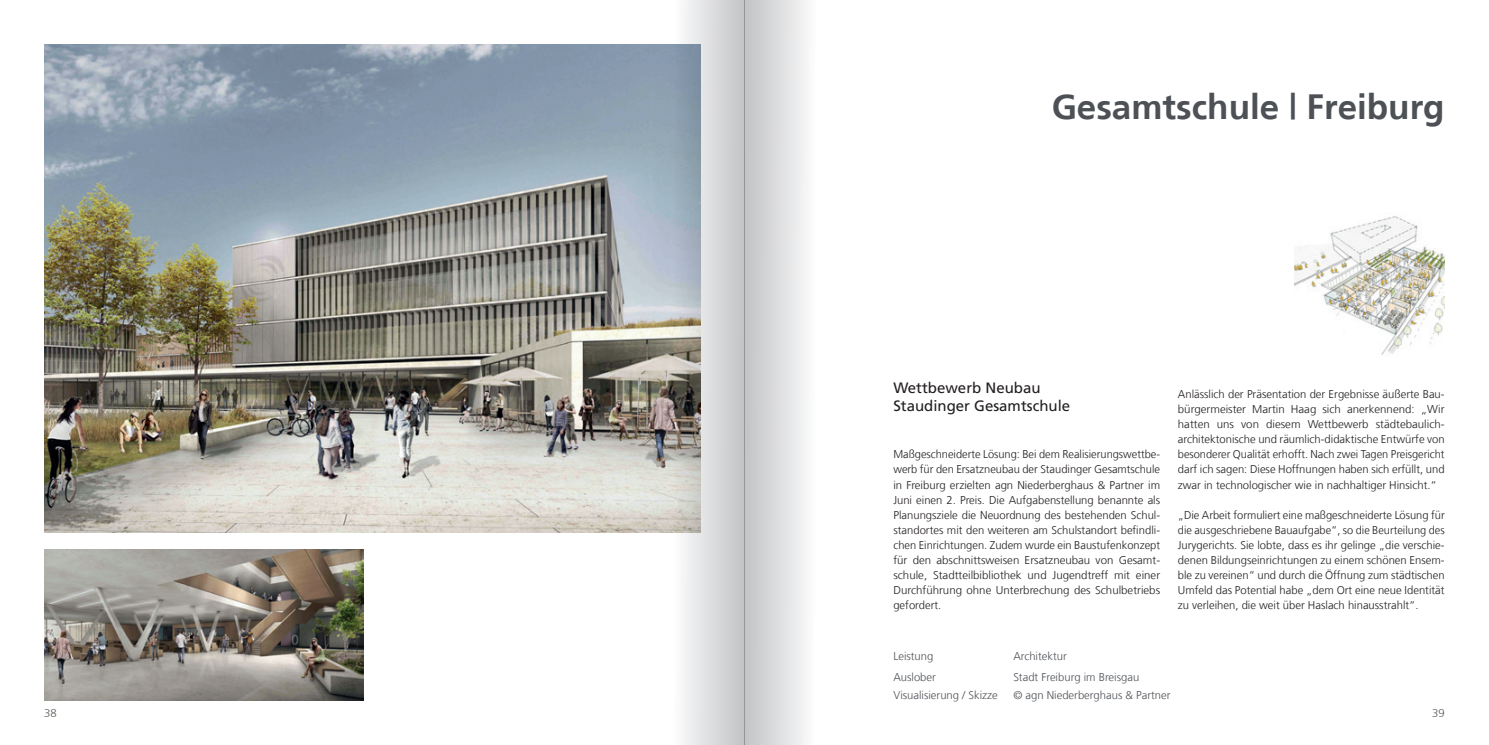
<style>
.page{position:relative;width:1489px;height:745px;background:#fff}
.page>*{position:absolute;margin:0;border:0;box-sizing:border-box;transform-origin:0 0}
.t1{font:700 35px "Frutiger";color:#4d5156}
.t2{font:15px/18px "Frutiger LT Com";color:#231f20}
.t3{font:300 11.25px/15px "Frutiger LT Com";color:#231f20;text-align:justify}
.t4{font:300 11.25px "Frutiger LT Com";color:#4d5156}
.t5{font:300 11.25px "Frutiger";color:#535249}
</style>
<div class="page">
<img style="left:44px;top:44px;width:629px;height:487px">
<img style="left:44px;top:549px;width:319px;height:151px">
<img style="left:1294px;top:216px;width:150px;height:139px">
<svg style="left:673px;top:1px;width:71px;height:742px;background:#c9cbcd"></svg>
<div style="left:744px;top:1px;width:71px;height:742px;background:linear-gradient(to right,#c1c2c4,#fcfcfc)"></div>
<h1 class="t1" style="left:1051px;top:86px;width:394px">Gesamtschule | Freiburg</h1>
<h2 class="t2" style="left:893px;top:378px;width:178px">Wettbewerb Neubau<br>Staudinger Gesamtschule</h2>
<p class="t3" style="left:893px;top:446px;width:268px">Maßgeschneiderte Lösung: Bei dem Realisierungswettbe&shy;werb für den Ersatzneubau der Staudinger Gesamtschule in Freiburg erzielten agn Niederberghaus &amp; Partner im Juni einen 2. Preis. Die Aufgabenstellung benannte als Planungsziele die Neuordnung des bestehenden Schul&shy;standortes mit den weiteren am Schulstandort befindli&shy;chen Einrichtungen. Zudem wurde ein Baustufenkonzept für den abschnittsweisen Ersatzneubau von Gesamt&shy;schule, Stadtteilbibliothek und Jugendtreff mit einer Durchführung ohne Unterbrechung des Schulbetriebs gefordert.</p>
<p class="t3" style="left:1177px;top:386px;width:268px">Anlässlich der Präsentation der Ergebnisse äußerte Bau&shy;bürgermeister Martin Haag sich anerkennend: „Wir hatten uns von diesem Wettbewerb städtebaulich&shy;architektonische und räumlich-didaktische Entwürfe von besonderer Qualität erhofft. Nach zwei Tagen Preisgericht darf ich sagen: Diese Hoffnungen haben sich erfüllt, und zwar in technologischer wie in nachhaltiger Hinsicht.“</p>
<p class="t3" style="left:1177px;top:507px;width:268px">„Die Arbeit formuliert eine maßgeschneiderte Lösung für die ausgeschriebene Bauaufgabe“, so die Beurteilung des Jurygerichts. Sie lobte, dass es ihr gelinge „die verschie&shy;denen Bildungseinrichtungen zu einem schönen Ensem&shy;ble zu vereinen“ und durch die Öffnung zum städtischen Umfeld das Potential habe „dem Ort eine neue Identität zu verleihen, die weit über Haslach hinausstrahlt“.</p>
<p class="t4" style="left:893px;top:648px;width:42px">Leistung</p>
<p class="t4" style="left:1013px;top:648px;width:55px">Architektur</p>
<p class="t4" style="left:893px;top:670px;width:44px">Auslober</p>
<p class="t4" style="left:1013px;top:670px;width:127px">Stadt Freiburg im Breisgau</p>
<p class="t4" style="left:893px;top:688px;width:106px">Visualisierung / Skizze</p>
<p class="t4" style="left:1013px;top:688px;width:159px">© agn Niederberghaus &amp; Partner</p>
<p class="t5" style="left:44px;top:706px;width:14px">38</p>
<p class="t5" style="left:1431px;top:706px;width:14px">39</p>
</div>
